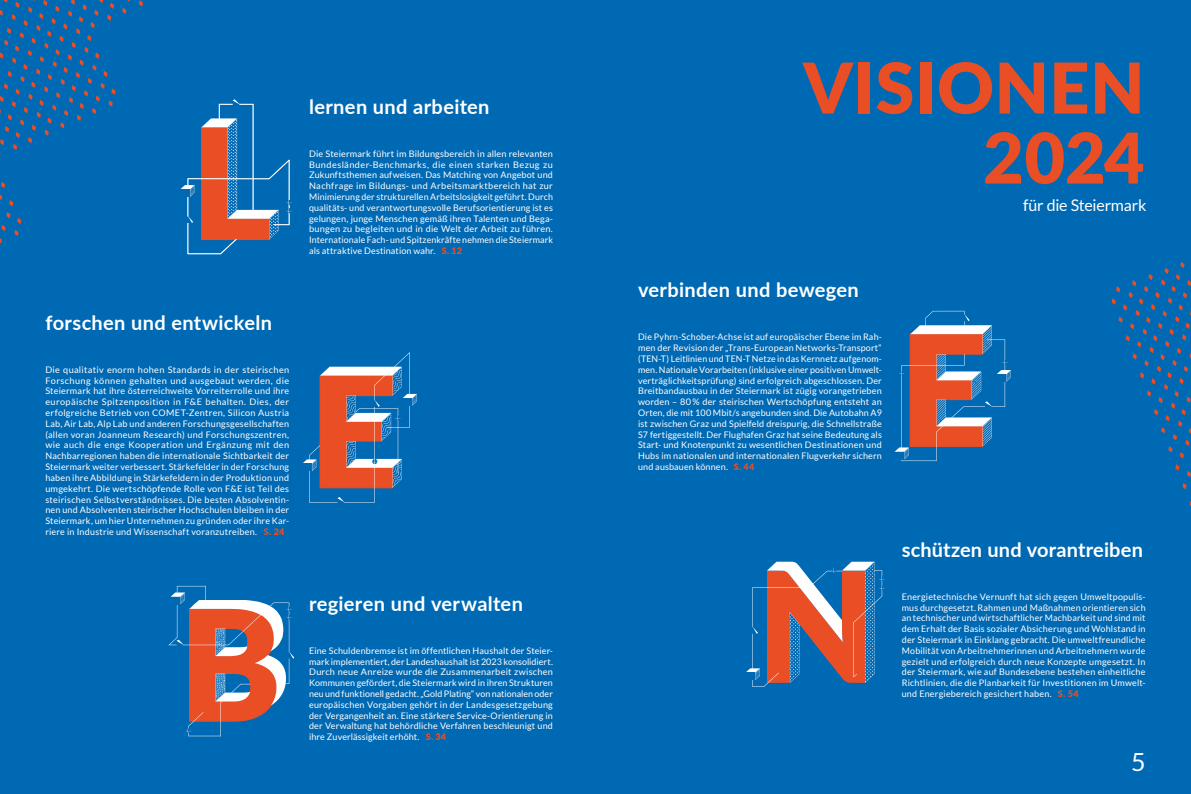
<style>
.page{position:relative;width:1191px;height:794px;background:#0069b4}
.page>*{position:absolute;margin:0;border:0;box-sizing:border-box;transform-origin:0 0}
.t1{font:900 70px/70px "Lato";letter-spacing:.005em;color:#e94e24;text-align:right}
.t2{font:25px "Lato";color:#fff}
.t3{font:700 20px "Lato";letter-spacing:.015em;color:#fff}
.t4{font:16px "Lato";letter-spacing:-.015em;color:#fff}
.t5{font:9px/10.8px "Lato";letter-spacing:.015em;color:#fff;text-align:justify}
.s1{font-weight:900;color:#e94e24}
</style>
<div class="page">
<svg style="left:180px;top:99px;width:112px;height:155px"></svg>
<svg style="left:303px;top:352px;width:114px;height:151px"></svg>
<svg style="left:746px;top:562px;width:138px;height:125px"></svg>
<svg style="left:168px;top:586px;width:126px;height:150px"></svg>
<svg style="left:894px;top:311px;width:116px;height:150px"></svg>
<svg style="left:1px;top:182px;width:4px;height:6px"></svg>
<svg style="left:9px;top:200px;width:4px;height:6px"></svg>
<svg style="left:6px;top:212px;width:4px;height:6px"></svg>
<svg style="left:17px;top:218px;width:4px;height:6px"></svg>
<svg style="left:14px;top:230px;width:4px;height:6px"></svg>
<svg style="left:2px;top:225px;width:4px;height:6px"></svg>
<svg style="left:139px;top:0;width:4px;height:7px"></svg>
<svg style="left:122px;top:8px;width:4px;height:6px"></svg>
<svg style="left:0;top:0;width:115px;height:156px"></svg>
<svg style="left:1182px;top:483px;width:4px;height:6px"></svg>
<svg style="left:1111px;top:262px;width:80px;height:215px"></svg>
<h3 class="t3" style="left:309px;top:92px;width:182px">lernen und arbeiten</h3>
<p class="t5" style="left:309px;top:148px;width:245px">Die Steiermark führt im Bildungsbereich in allen relevanten Bundesländer-Benchmarks, die einen starken Bezug zu Zukunftsthemen aufweisen. Das Matching von Angebot und Nachfrage im Bildungs- und Arbeitsmarktbereich hat zur Minimierung der strukturellen Arbeitslosigkeit geführt. Durch qualitäts- und verantwortungsvolle Berufsorientierung ist es gelungen, junge Menschen gemäß ihren Talenten und Bega&shy;bungen zu begleiten und in die Welt der Arbeit zu führen.<br>Internationale Fach- und Spitzenkräfte nehmen die Steiermark als attraktive Destination wahr. <span class="s1">S. 12</span></p>
<h3 class="t3" style="left:45px;top:308px;width:228px">forschen und entwickeln</h3>
<p class="t5" style="left:45px;top:364px;width:245px">Die qualitativ enorm hohen Standards in der steirischen Forschung können gehalten und ausgebaut werden, die Steiermark hat ihre österreichweite Vorreiterrolle und ihre europäische Spitzenposition in F&amp;E behalten. Dies, der erfolgreiche Betrieb von COMET-Zentren, Silicon Austria Lab, Air Lab, Alp Lab und anderen Forschungsgesellschaften (allen voran Joanneum Research) und Forschungszentren, wie auch die enge Kooperation und Ergänzung mit den Nachbarregionen haben die internationale Sichtbarkeit der Steiermark weiter verbessert. Stärkefelder in der Forschung haben ihre Abbildung in Stärkefeldern in der Produktion und umgekehrt. Die wertschöpfende Rolle von F&amp;E ist Teil des steirischen Selbstverständnisses. Die besten Absolventin&shy;nen und Absolventen steirischer Hochschulen bleiben in der Steiermark, um hier Unternehmen zu gründen oder ihre Kar&shy;riere in Industrie und Wissenschaft voranzutreiben. <span class="s1">S. 24</span></p>
<h3 class="t3" style="left:309px;top:588px;width:215px">regieren und verwalten</h3>
<p class="t5" style="left:309px;top:645px;width:245px">Eine Schuldenbremse ist im öffentlichen Haushalt der Steier&shy;mark implementiert, der Landeshaushalt ist 2023 konsolidiert.<br>Durch neue Anreize wurde die Zusammenarbeit zwischen Kommunen gefördert, die Steiermark wird in ihren Strukturen neu und funktionell gedacht. „Gold Plating“ von nationalen oder europäischen Vorgaben gehört in der Landesgesetzgebung der Vergangenheit an. Eine stärkere Service-Orientierung in der Verwaltung hat behördliche Verfahren beschleunigt und ihre Zuverlässigkeit erhöht. <span class="s1">S. 34</span></p>
<h1 class="t1" style="left:803px;top:50px;width:343px">VISIONEN<br>2024</h1>
<h3 class="t4" style="left:1023px;top:196px;width:125px">für die Steiermark</h3>
<h3 class="t3" style="left:638px;top:275px;width:222px">verbinden und bewegen</h3>
<p class="t5" style="left:638px;top:332px;width:245px">Die Pyhrn-Schober-Achse ist auf europäischer Ebene im Rah&shy;men der Revision der „Trans-European Networks-Transport“ (TEN-T) Leitlinien und TEN-T Netze in das Kernnetz aufgenom&shy;men. Nationale Vorarbeiten (inklusive einer positiven Umwelt&shy;verträglichkeitsprüfung) sind erfolgreich abgeschlossen. Der Breitbandausbau in der Steiermark ist zügig vorangetrieben worden – 80% der steirischen Wertschöpfung entsteht an Orten, die mit 100 Mbit/s angebunden sind. Die Autobahn A9 ist zwischen Graz und Spielfeld dreispurig, die Schnellstraße S7 fertiggestellt. Der Flughafen Graz hat seine Bedeutung als Start- und Knotenpunkt zu wesentlichen Destinationen und Hubs im nationalen und internationalen Flugverkehr sichern und ausbauen können. <span class="s1">S. 44</span></p>
<h3 class="t3" style="left:901px;top:534px;width:243px">schützen und vorantreiben</h3>
<p class="t5" style="left:901px;top:591px;width:245px">Energietechnische Vernunft hat sich gegen Umweltpopulis&shy;mus durchgesetzt. Rahmen und Maßnahmen orientieren sich an technischer und wirtschaftlicher Machbarkeit und sind mit dem Erhalt der Basis sozialer Absicherung und Wohlstand in der Steiermark in Einklang gebracht. Die umweltfreundliche Mobilität von Arbeitnehmerinnen und Arbeitnehmern wurde gezielt und erfolgreich durch neue Konzepte umgesetzt. In der Steiermark, wie auf Bundesebene bestehen einheitliche Richtlinien, die die Planbarkeit für Investitionen im Umwelt&shy;und Energiebereich gesichert haben. <span class="s1">S. 54</span></p>
<h2 class="t2" style="left:1131px;top:748px;width:16px">5</h2>
</div>
